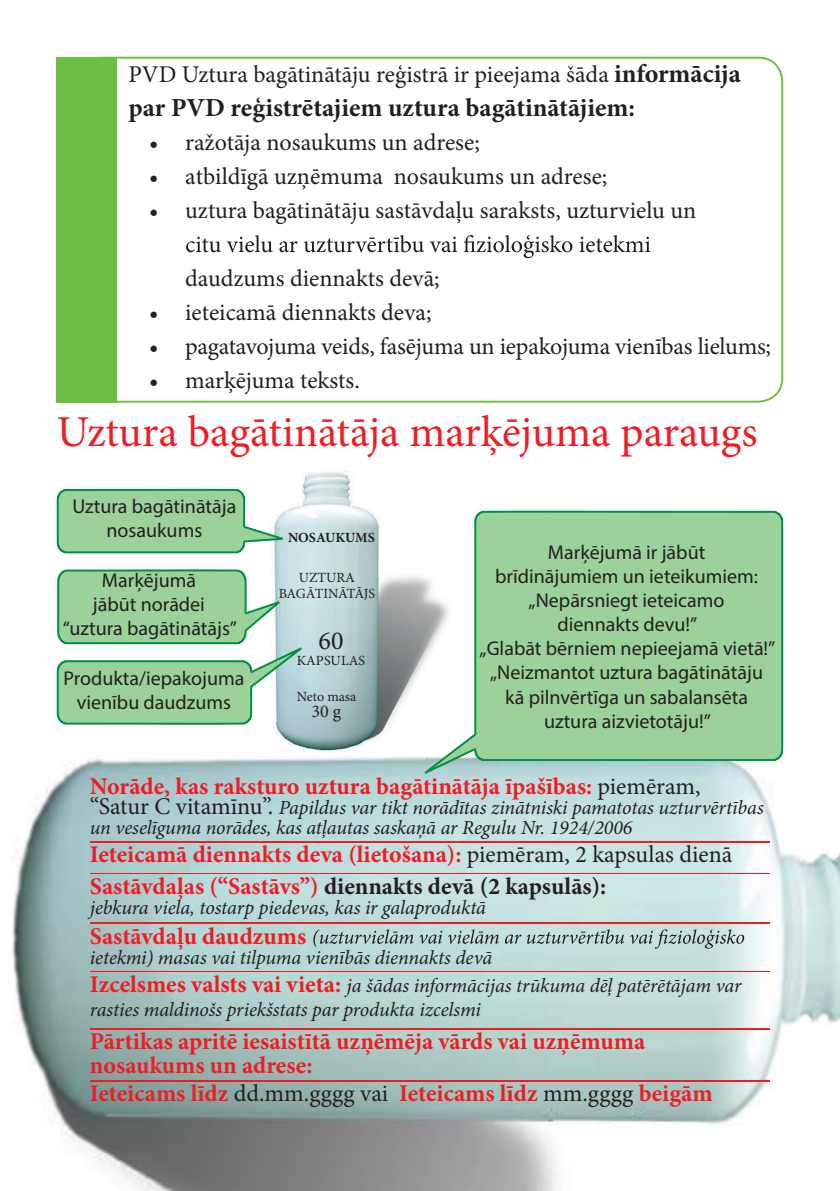
<style>
.page{position:relative;width:840px;height:1191px;background:#fff}
.page>*{position:absolute;margin:0;border:0;box-sizing:border-box;transform-origin:0 0}
.t1{font:44px "Minion Pro";color:#ee1d23}
.t2{font:700 26px "Minion Pro";color:#231f20}
.t3{font:26px "Minion Pro";color:#231f20}
.t4{font:700 24px/31.6px "Minion Pro";color:#ee1d23}
.t5{font:24px "Minion Pro";color:#231f20}
.t6{font:italic 20px/20px "Minion Pro";letter-spacing:-.005em;color:#231f20}
.t7{font:20px/24px "Myriad Pro";color:#231f20;text-align:center}
.t8{font:18px "Minion Pro";color:#231f20}
.t9{font:14px/16px "Minion Pro";color:#231f20;text-align:center}
.t10{font:700 14px "Minion Pro";color:#231f20}
.s1{font-weight:700;font-size:26px}
.s2{font-weight:400;color:#231f20}
.s3{font-style:normal;font-size:24px}
.s4{color:#231f20}
.s5{font-weight:700;font-style:normal;font-size:24px;color:#ee1d23}
</style>
<div class="page">
<svg style="left:117px;top:57px;width:665px;height:346px"></svg>
<img style="left:274px;top:471px;width:150px;height:281px">
<img style="left:12px;top:757px;width:827px;height:434px">
<svg style="left:57px;top:489px;width:226px;height:64px;background:#9ed2a4"></svg>
<svg style="left:57px;top:569px;width:245px;height:155px"></svg>
<hr style="left:90px;top:841px;width:678px;height:1px;background:#ee1d23">
<hr style="left:90px;top:873px;width:678px;height:1px;background:#ee1d23">
<hr style="left:90px;top:922px;width:678px;height:1px;background:#ee1d23">
<hr style="left:90px;top:970px;width:678px;height:1px;background:#ee1d23">
<hr style="left:90px;top:1028px;width:678px;height:1px;background:#ee1d23">
<hr style="left:90px;top:1080px;width:678px;height:1px;background:#ee1d23">
<svg style="left:313px;top:929px;width:430px;height:19px;background:#a9c0be"></svg>
<svg style="left:424px;top:511px;width:358px;height:263px;background:#a6d5a9"></svg>
<svg style="left:186px;top:235px;width:464px;height:23px"></svg>
<div style="left:57px;top:57px;width:60px;height:346px;background:#6ebe44"></div>
<p class="t5" style="left:128px;top:58px;width:613px">PVD Uztura bagātinātāju reģistrā ir pieejama šāda <span class="s1">informācija</span></p>
<h2 class="t2" style="left:128px;top:89px;width:508px">par PVD reģistrētajiem uztura bagātinātājiem:</h2>
<p class="t5" style="left:149px;top:126px;width:332px">• ražotāja nosaukums un adrese;</p>
<p class="t5" style="left:149px;top:160px;width:459px">• atbildīgā uzņēmuma nosaukums un adrese;</p>
<p class="t5" style="left:149px;top:194px;width:548px">• uztura bagātinātāju sastāvdaļu saraksts, uzturvielu un</p>
<p class="t5" style="left:185px;top:262px;width:256px">daudzums diennakts devā;</p>
<p class="t5" style="left:149px;top:296px;width:284px">• ieteicamā diennakts deva;</p>
<p class="t5" style="left:149px;top:330px;width:623px">• pagatavojuma veids, fasējuma un iepakojuma vienības lielums;</p>
<p class="t5" style="left:149px;top:364px;width:212px">• marķējuma teksts.</p>
<h1 class="t1" style="left:57px;top:402px;width:702px">Uztura bagātinātāja marķējuma paraugs</h1>
<p class="t7" style="left:72px;top:494px;width:165px">Uztura bagātinātāja nosaukums</p>
<p class="t10" style="left:288px;top:527px;width:88px">NOSAUKUMS</p>
<p class="t7" style="left:63px;top:568px;width:175px">Marķējumā<br>jābūt norādei “uztura bagātinātājs”</p>
<p class="t9" style="left:278px;top:570px;width:98px">UZTURA<br>BAGĀTINĀTĀJS</p>
<h2 class="t3" style="left:318px;top:624px;width:27px">60</h2>
<p class="t9" style="left:296px;top:653px;width:70px">KAPSULAS</p>
<p class="t7" style="left:63px;top:666px;width:182px">Produkta/iepakojuma vienību daudzums</p>
<p class="t9" style="left:296px;top:688px;width:61px">Neto masa</p>
<p class="t8" style="left:311px;top:699px;width:31px">30 g</p>
<p class="t7" style="left:479px;top:540px;width:297px">Marķējumā ir jābūt<br>brīdinājumiem un ieteikumiem: „Nepārsniegt ieteicamo<br>diennakts devu!”<br>„Glabāt bērniem nepieejamā vietā!” „Neizmantot uztura bagātinātāju kā pilnvērtīga un sabalansēta uztura aizvietotāju!”</p>
<p class="t4" style="left:90px;top:770px;width:612px">Norāde, kas raksturo uztura bagātinātāja īpašības: <span class="s2">piemēram,</span></p>
<p class="t6" style="left:90px;top:797px;width:675px"><span class="s3">“Satur C vitamīnu”.</span> Papildus var tikt norādītas zinātniski pamatotas uzturvērtības un veselīguma norādes, kas atļautas saskaņā ar Regulu Nr. 1924/2006</p>
<p class="t4" style="left:90px;top:838px;width:643px">Ieteicamā diennakts deva (lietošana): <span class="s2">piemēram, 2 kapsulas dienā<br></span>Sastāvdaļas (“Sastāvs”) <span class="s4">diennakts devā (2 kapsulās):</span></p>
<p class="t6" style="left:90px;top:897px;width:397px">jebkura viela, tostarp piedevas, kas ir galaproduktā</p>
<p class="t4" style="left:90px;top:919px;width:218px">Sastāvdaļu daudzums</p>
<p class="t6" style="left:90px;top:943px;width:652px;line-height:28px">ietekmi) masas vai tilpuma vienībās diennakts devā<br><span class="s5">Izcelsmes valsts vai vieta:</span> ja šādas informācijas trūkuma dēļ patērētājam var</p>
<p class="t6" style="left:90px;top:999px;width:392px">rasties maldinošs priekšstats par produkta izcelsmi</p>
<p class="t4" style="left:90px;top:1029px;width:556px;line-height:24px">Pārtikas apritē iesaistītā uzņēmēja vārds vai uzņēmuma nosaukums un adrese:</p>
<p class="t4" style="left:90px;top:1077px;width:624px">Ieteicams līdz <span class="s2">dd.mm.gggg vai</span> Ieteicams līdz <span class="s2">mm.gggg</span> beigām</p>
</div>
